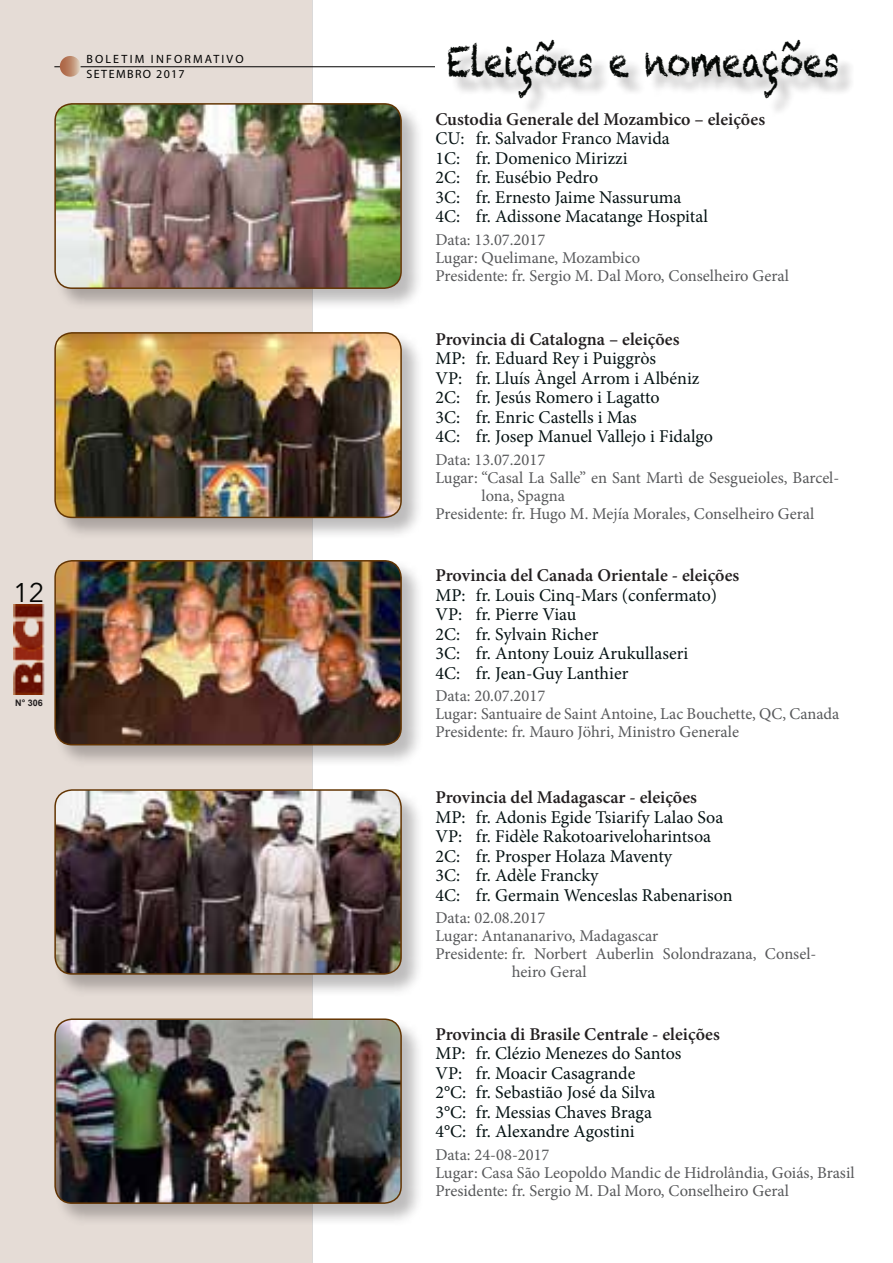
<style>
.page{position:relative;width:893px;height:1263px;background:#fff}
.page>*{position:absolute;margin:0;border:0;box-sizing:border-box;transform-origin:0 0}
.Elezioni-_header{font:42px "Chalkduster";letter-spacing:-.01em;color:#050806;scale:.76 1}
.t1{font:27px "Avenir Next";color:#040503}
.Elezioni_2_frati{font:18px "Minion Pro";color:#051213}
.Elzioni_1_provincia{font:600 18px "Minion Pro";color:#231f20}
.Elezioni_3_data{font:16.5px/18px "Minion Pro";color:#57585a}
.t2{font:12px/15.1px "Myriad Pro";letter-spacing:.18em;color:#000}
.t3{font:700 9px "Arial";color:#231f20}
</style>
<div class="page">
<div style="left:0;top:0;width:313px;height:1263px;background:#e5dcd6"></div>
<img style="left:13px;top:604px;width:35px;height:90px">
<hr style="left:54px;top:67px;width:785px;height:1px;background:#000">
<svg style="left:60px;top:56px;width:21px;height:21px"></svg>
<div style="left:53px;top:331px;width:371px;height:209px;background:#231f20;opacity:.3"></div>
<img style="left:55px;top:333px;width:346px;height:184px">
<div style="left:54px;top:332px;width:348px;height:186px;border:2px solid #633503;border-radius:17px"></div>
<div style="left:53px;top:102px;width:371px;height:209px;background:#231f20;opacity:.3"></div>
<img style="left:55px;top:104px;width:346px;height:184px">
<div style="left:54px;top:103px;width:348px;height:186px;border:2px solid #633503;border-radius:17px"></div>
<div style="left:53px;top:559px;width:371px;height:208px;background:#231f20;opacity:.3"></div>
<img style="left:55px;top:561px;width:346px;height:184px">
<div style="left:54px;top:560px;width:348px;height:185px;border:2px solid #633503;border-radius:17px"></div>
<div style="left:53px;top:788px;width:371px;height:209px;background:#231f20;opacity:.3"></div>
<img style="left:55px;top:790px;width:346px;height:184px">
<div style="left:54px;top:789px;width:348px;height:186px;border:2px solid #633503;border-radius:17px"></div>
<div style="left:53px;top:1017px;width:371px;height:209px;background:#231f20;opacity:.3"></div>
<img style="left:55px;top:1020px;width:346px;height:183px">
<div style="left:54px;top:1018px;width:348px;height:186px;border:2px solid #633503;border-radius:17px"></div>
<div style="left:436px;top:47px;width:457px;height:38px;background:#fff"></div>
<div style="left:451px;top:43px;width:405px;height:73px;background:#231f20;opacity:.3"></div>
<p class="t2" style="left:86px;top:51px;width:159px">BOLETIM INFORMATIVO<br>SETEMBRO 2017</p>
<h2 class="t1" style="left:13px;top:570px;width:33px">12</h2>
<p class="t3" style="left:15px;top:697px;width:29px">N° 306</p>
<p class="Elezioni-_header" style="left:447px;top:37px;width:518px">Eleições e nomeações</p>
<p class="Elzioni_1_provincia" style="left:435px;top:106px;width:331px">Custodia Generale del Mozambico – eleições</p>
<p class="Elezioni_2_frati" style="left:435px;top:126px;width:236px">CU: fr. Salvador Franco Mavida</p>
<p class="Elezioni_2_frati" style="left:435px;top:146px;width:194px">1C: fr. Domenico Mirizzi</p>
<p class="Elezioni_2_frati" style="left:435px;top:165px;width:164px">2C: fr. Eusébio Pedro</p>
<p class="Elezioni_2_frati" style="left:435px;top:185px;width:248px">3C: fr. Ernesto Jaime Nassuruma</p>
<p class="Elezioni_2_frati" style="left:435px;top:204px;width:274px">4C: fr. Adissone Macatange Hospital</p>
<p class="Elezioni_3_data" style="left:435px;top:230px;width:111px">Data: 13.07.2017</p>
<p class="Elezioni_3_data" style="left:435px;top:248px;width:206px">Lugar: Quelimane, Mozambico</p>
<p class="Elezioni_3_data" style="left:435px;top:266px;width:355px">Presidente: fr. Sergio M. Dal Moro, Conselheiro Geral</p>
<p class="Elzioni_1_provincia" style="left:435px;top:326px;width:246px">Provincia di Catalogna – eleições</p>
<p class="Elezioni_2_frati" style="left:435px;top:346px;width:222px">MP: fr. Eduard Rey i Puiggròs</p>
<p class="Elezioni_2_frati" style="left:435px;top:366px;width:266px">VP: fr. Lluís Àngel Arrom i Albéniz</p>
<p class="Elezioni_2_frati" style="left:435px;top:385px;width:226px">2C: fr. Jesús Romero i Lagatto</p>
<p class="Elezioni_2_frati" style="left:435px;top:405px;width:203px">3C: fr. Enric Castells i Mas</p>
<p class="Elezioni_2_frati" style="left:435px;top:424px;width:279px">4C: fr. Josep Manuel Vallejo i Fidalgo</p>
<p class="Elezioni_3_data" style="left:435px;top:450px;width:111px">Data: 13.07.2017</p>
<p class="Elezioni_3_data" style="left:481px;top:468px;width:359px;text-indent:-46px">Lugar: “Casal La Salle” en Sant Martì de Sesgueioles, Barcel&shy;lona, Spagna</p>
<p class="Elezioni_3_data" style="left:435px;top:504px;width:380px">Presidente: fr. Hugo M. Mejía Morales, Conselheiro Geral</p>
<p class="Elzioni_1_provincia" style="left:435px;top:563px;width:305px">Provincia del Canada Orientale - eleições</p>
<p class="Elezioni_2_frati" style="left:435px;top:583px;width:283px">MP: fr. Louis Cinq-Mars (confermato)</p>
<p class="Elezioni_2_frati" style="left:435px;top:602px;width:142px">VP: fr. Pierre Viau</p>
<p class="Elezioni_2_frati" style="left:435px;top:622px;width:165px">2C: fr. Sylvain Richer</p>
<p class="Elezioni_2_frati" style="left:435px;top:641px;width:254px">3C: fr. Antony Louiz Arukullaseri</p>
<p class="Elezioni_2_frati" style="left:435px;top:661px;width:194px">4C: fr. Jean-Guy Lanthier</p>
<p class="Elezioni_3_data" style="left:435px;top:687px;width:111px">Data: 20.07.2017</p>
<p class="Elezioni_3_data" style="left:435px;top:705px;width:405px">Lugar: Santuaire de Saint Antoine, Lac Bouchette, QC, Canada</p>
<p class="Elezioni_3_data" style="left:435px;top:723px;width:305px">Presidente: fr. Mauro Jöhri, Ministro Generale</p>
<p class="Elzioni_1_provincia" style="left:435px;top:785px;width:263px">Provincia del Madagascar - eleições</p>
<p class="Elezioni_2_frati" style="left:435px;top:805px;width:290px">MP: fr. Adonis Egide Tsiarify Lalao Soa</p>
<p class="Elezioni_2_frati" style="left:435px;top:825px;width:277px">VP: fr. Fidèle Rakotoariveloharintsoa</p>
<p class="Elezioni_2_frati" style="left:435px;top:844px;width:238px">2C: fr. Prosper Holaza Maventy</p>
<p class="Elezioni_2_frati" style="left:435px;top:864px;width:165px">3C: fr. Adèle Francky</p>
<p class="Elezioni_2_frati" style="left:435px;top:883px;width:299px">4C: fr. Germain Wenceslas Rabenarison</p>
<p class="Elezioni_3_data" style="left:435px;top:909px;width:111px">Data: 02.08.2017</p>
<p class="Elezioni_3_data" style="left:435px;top:927px;width:224px">Lugar: Antananarivo, Madagascar</p>
<p class="Elezioni_3_data" style="left:512px;top:945px;width:306px;text-indent:-76px">Presidente: fr. Norbert Auberlin Solondrazana, Consel&shy;heiro Geral</p>
<p class="Elzioni_1_provincia" style="left:435px;top:1021px;width:286px">Provincia di Brasile Centrale - eleições</p>
<p class="Elezioni_2_frati" style="left:435px;top:1041px;width:248px">MP: fr. Clézio Menezes do Santos</p>
<p class="Elezioni_2_frati" style="left:435px;top:1061px;width:202px">VP: fr. Moacir Casagrande</p>
<p class="Elezioni_2_frati" style="left:435px;top:1080px;width:222px">2°C: fr. Sebastião José da Silva</p>
<p class="Elezioni_2_frati" style="left:435px;top:1100px;width:218px">3°C: fr. Messias Chaves Braga</p>
<p class="Elezioni_2_frati" style="left:435px;top:1119px;width:201px">4°C: fr. Alexandre Agostini</p>
<p class="Elezioni_3_data" style="left:435px;top:1145px;width:116px">Data: 24-08-2017</p>
<p class="Elezioni_3_data" style="left:435px;top:1163px;width:421px">Lugar: Casa São Leopoldo Mandic de Hidrolândia, Goiás, Brasil</p>
<p class="Elezioni_3_data" style="left:435px;top:1181px;width:355px">Presidente: fr. Sergio M. Dal Moro, Conselheiro Geral</p>
</div>
